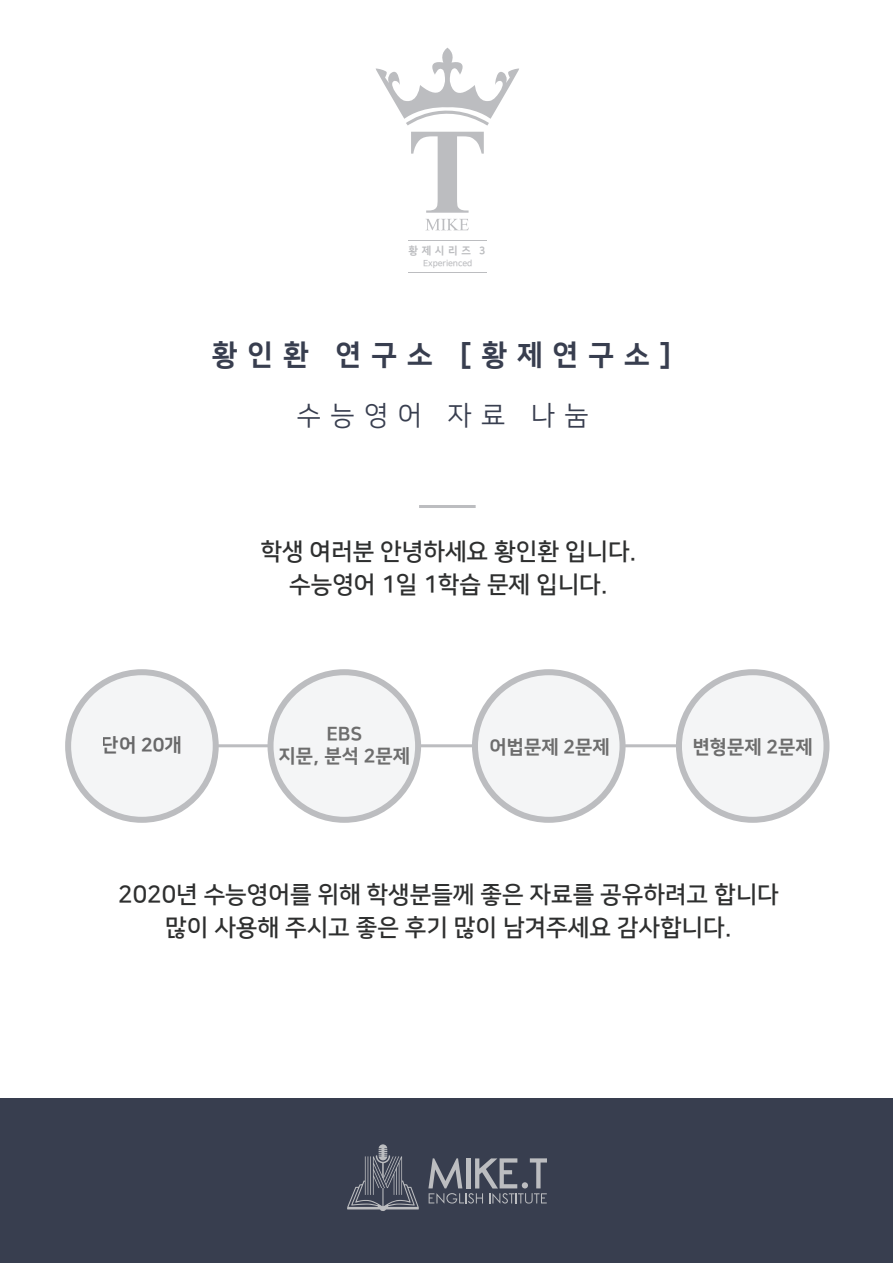
<style>
.page{position:relative;width:893px;height:1263px;background:#fff}
.page>*{position:absolute;margin:0;border:0;box-sizing:border-box;transform-origin:0 0}
.t1{font:28.65px "Nanum Square EB";letter-spacing:.355em;color:#383e4f}
.t2{font:27.15px "Nanum Square R";letter-spacing:.355em;color:#383e4f}
.t3{font:23.7px/33.2px "Nanum Square B";color:#2e2f2f;text-align:center}
.t4{font:18.9px/22.8px "Nanum Square EB";color:#6d6d6d;text-align:center}
.t5{font:10.65px "Nanum Square EB";letter-spacing:.355em;color:#bcbdc0}
.t6{font:8.7px "Nanum Square B";letter-spacing:-.015em;color:#bcbdc0}
</style>
<div class="page">
<div style="left:0;top:1099px;width:893px;height:164px;background:#383e4f"></div>
<hr style="left:408px;top:241px;width:79px;height:1px;background:#bcbdc0">
<hr style="left:408px;top:272px;width:79px;height:1px;background:#bcbdc0">
<svg style="left:411px;top:132px;width:73px;height:81px"></svg>
<svg style="left:426px;top:219px;width:43px;height:11px"></svg>
<svg style="left:376px;top:48px;width:143px;height:78px"></svg>
<svg style="left:428px;top:1158px;width:119px;height:45px"></svg>
<svg style="left:347px;top:1144px;width:72px;height:67px"></svg>
<hr style="left:142px;top:744px;width:617px;height:3px;background:#bcbdc0">
<div style="left:68px;top:672px;width:148px;height:148px;background:#f4f5f6;border-radius:50%"></div>
<div style="left:65px;top:669px;width:154px;height:154px;border:6px solid #bcbdc0;border-radius:50%"></div>
<div style="left:271px;top:672px;width:147px;height:148px;background:#f4f5f6;border-radius:50%"></div>
<div style="left:268px;top:669px;width:153px;height:154px;border:6px solid #bcbdc0;border-radius:50%"></div>
<div style="left:475px;top:672px;width:148px;height:148px;background:#f4f5f6;border-radius:50%"></div>
<div style="left:472px;top:669px;width:154px;height:154px;border:6px solid #bcbdc0;border-radius:50%"></div>
<div style="left:679px;top:672px;width:147px;height:148px;background:#f4f5f6;border-radius:50%"></div>
<div style="left:676px;top:669px;width:153px;height:154px;border:6px solid #bcbdc0;border-radius:50%"></div>
<hr style="left:419px;top:505px;width:57px;height:3px;background:#bcbdc0">
<p class="t5" style="left:408px;top:245px;width:79px">황제시리즈 3</p>
<p class="t6" style="left:423px;top:259px;width:51px">Experienced</p>
<p class="t1" style="left:212px;top:339px;width:461px">황인환 연구소 [황제연구소]</p>
<p class="t2" style="left:297px;top:402px;width:293px">수능영어 자료 나눔</p>
<p class="t3" style="left:261px;top:535px;width:377px">학생 여러분 안녕하세요 황인환 입니다. 수능영어 1일 1학습 문제 입니다.</p>
<p class="t4" style="left:102px;top:734px;width:82px">단어 20개</p>
<p class="t4" style="left:279px;top:722px;width:133px">EBS<br>지문, 분석 2문제</p>
<p class="t4" style="left:490px;top:735px;width:122px">어법문제 2문제</p>
<p class="t4" style="left:693px;top:735px;width:122px">변형문제 2문제</p>
<p class="t3" style="left:118px;top:878px;width:662px">2020년 수능영어를 위해 학생분들께 좋은 자료를 공유하려고 합니다 많이 사용해 주시고 좋은 후기 많이 남겨주세요 감사합니다.</p>
</div>
